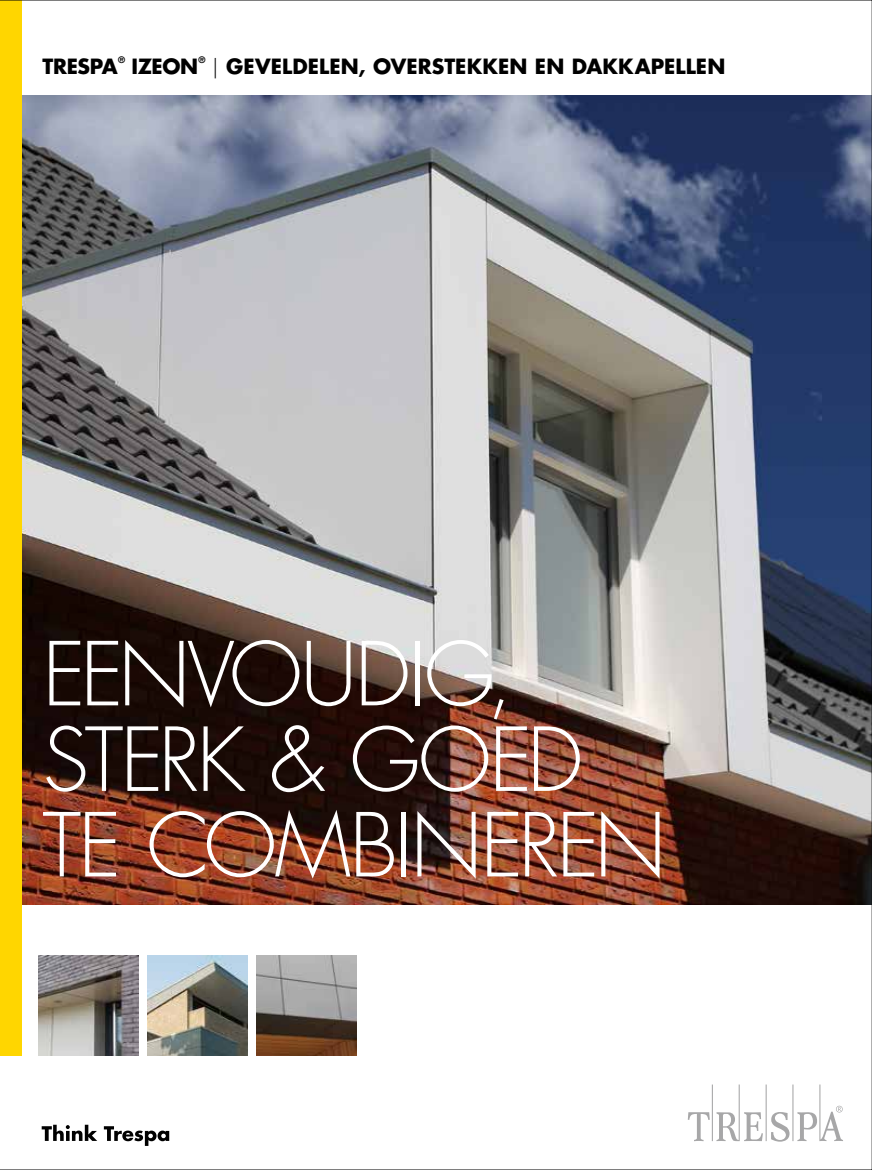
<style>
.page{position:relative;width:872px;height:1170px;background:#fff}
.page>*{position:absolute;margin:0;border:0;box-sizing:border-box;transform-origin:0 0}
.t1{font:300 85.5px/85.5px "Futura Std";letter-spacing:-.03em;color:#fff}
.t2{font:700 20.4px "Futura Std";letter-spacing:.005em;color:#000}
.t3{font:700 8.7px "Futura Std";color:#000}
.s1{font-weight:300}
</style>
<div class="page">
<img style="left:0;top:0;width:872px;height:1169px">
<p class="t2" style="left:43px;top:53px;width:77px">TRESPA</p>
<p class="t3" style="left:118px;top:54px;width:8px">®</p>
<p class="t2" style="left:131px;top:53px;width:68px">IZEON</p>
<p class="t3" style="left:199px;top:54px;width:8px">®</p>
<p class="t2" style="left:212px;top:53px;width:514px"><span class="s1">|</span> GEVELDELEN, OVERSTEKKEN EN DAKKAPELLEN</p>
<h1 class="t1" style="left:43px;top:634px;width:625px">EENVOUDIG,<br>STERK &amp; GOED<br>TE COMBINEREN</h1>
</div>
